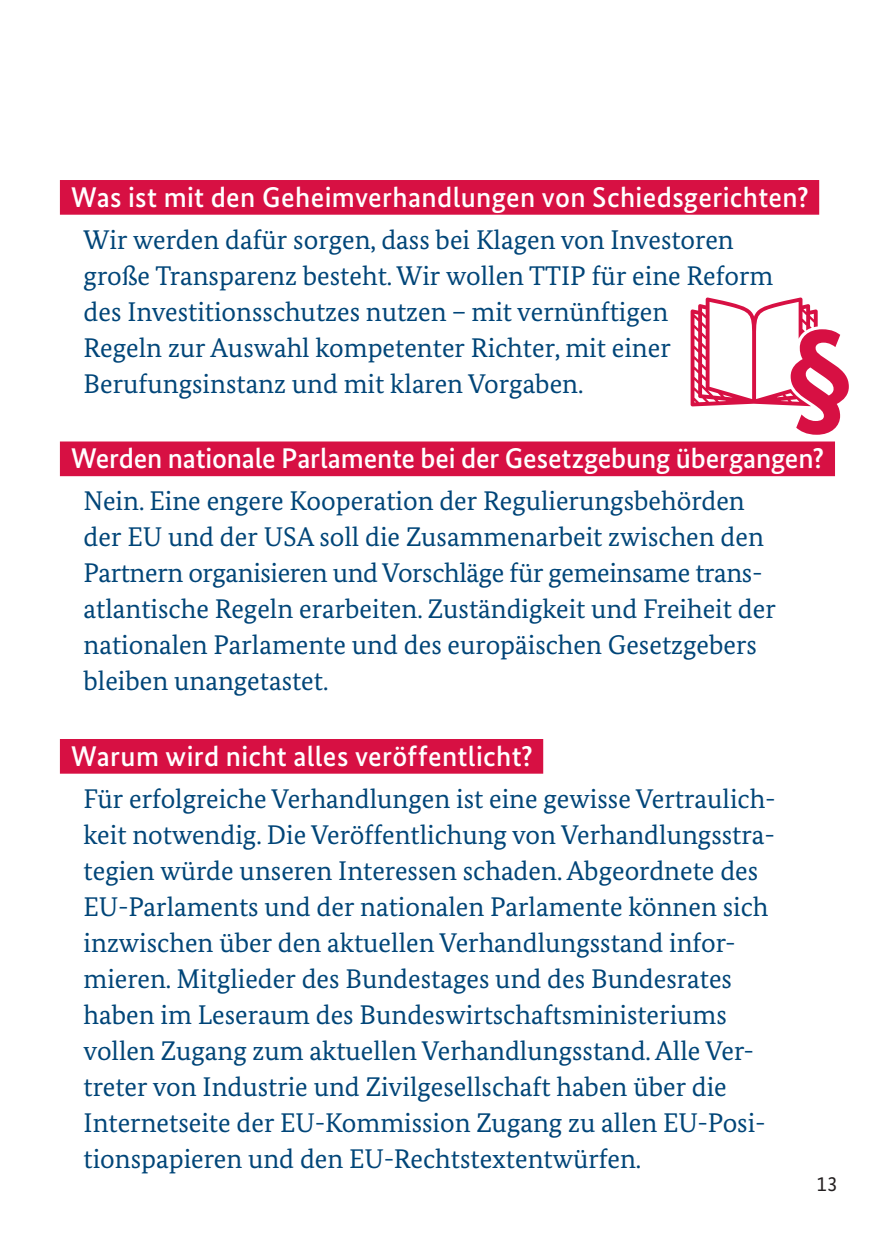
<style>
.page{position:relative;width:893px;height:1259px;background:#fff}
.page>*{position:absolute;margin:0;border:0;box-sizing:border-box;transform-origin:0 0}
.t1{font:500 28.5px "Bundes Sans";letter-spacing:.01em;color:#fff}
.Antworten1{font:27px/36px "Bundes Serif";color:#004578}
.t2{font:21px "Bundes Sans";color:#231f20}
</style>
<div class="page">
<div style="left:60px;top:180px;width:759px;height:35px;background:#d71043"></div>
<div style="left:60px;top:441px;width:775px;height:35px;background:#d71043"></div>
<div style="left:60px;top:739px;width:483px;height:34px;background:#d71043"></div>
<svg style="left:690px;top:297px;width:159px;height:138px"></svg>
<h2 class="t1" style="left:71px;top:180px;width:739px">Was ist mit den Geheimverhandlungen von Schiedsgerichten?</h2>
<p class="Antworten1" style="left:84px;top:221px;width:691px">Wir werden dafür sorgen, dass bei Klagen von Investoren große Transparenz besteht. Wir wollen TTIP für eine Reform des Investitionsschutzes nutzen – mit vernünftigen<br>Regeln zur Auswahl kompetenter Richter, mit einer Berufungsinstanz und mit klaren Vorgaben.</p>
<h2 class="t1" style="left:71px;top:441px;width:755px">Werden nationale Parlamente bei der Gesetzgebung übergangen?</h2>
<p class="Antworten1" style="left:84px;top:483px;width:694px">Nein. Eine engere Kooperation der Regulierungsbehörden der EU und der USA soll die Zusammenarbeit zwischen den Partnern organisieren und Vorschläge für gemeinsame trans&shy;atlantische Regeln erarbeiten. Zuständigkeit und Freiheit der nationalen Parlamente und des europäischen Gesetzgebers bleiben unangetastet.</p>
<h2 class="t1" style="left:71px;top:738px;width:463px">Warum wird nicht alles veröffentlicht?</h2>
<p class="Antworten1" style="left:84px;top:780px;width:693px">Für erfolgreiche Verhandlungen ist eine gewisse Vertraulich&shy;keit notwendig. Die Veröffentlichung von Verhandlungsstra&shy;tegien würde unseren Interessen schaden. Abgeordnete des EU-Parlaments und der nationalen Parlamente können sich inzwischen über den aktuellen Verhandlungsstand infor&shy;mieren. Mitglieder des Bundestages und des Bundesrates haben im Leseraum des Bundeswirtschaftsministeriums vollen Zugang zum aktuellen Verhandlungsstand. Alle Ver&shy;treter von Industrie und Zivilgesellschaft haben über die Internetseite der EU-Kommission Zugang zu allen EU-Posi‑ tionspapieren und den EU-Rechtstextentwürfen.</p>
<p class="t2" style="left:816px;top:1171px;width:23px">13</p>
</div>
